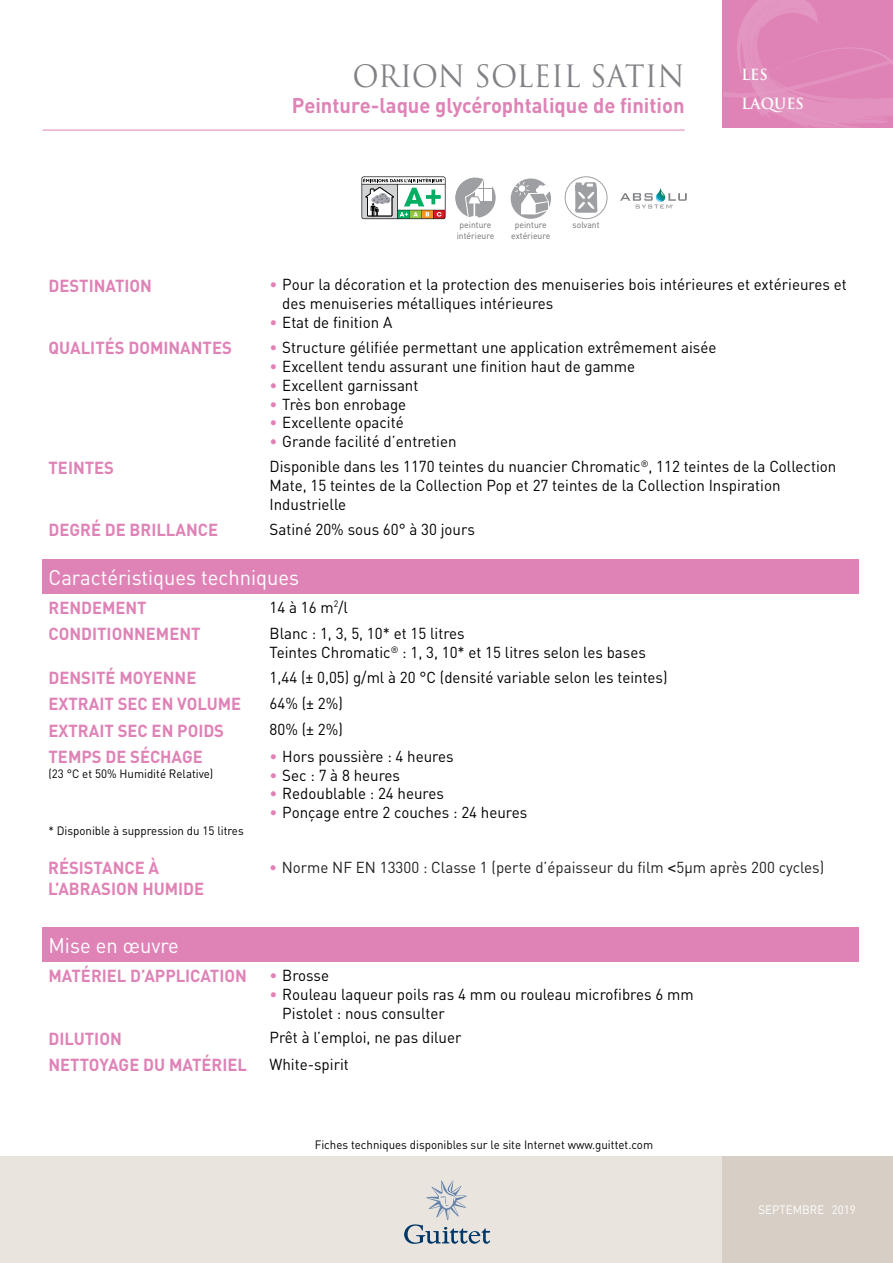
<style>
.page{position:relative;width:893px;height:1263px;background:#fff}
.page>*{position:absolute;margin:0;border:0;box-sizing:border-box;transform-origin:0 0}
.t1{font:30px "Trajan";color:#808285;scale:.96 1}
.t2{font:700 21px "DIN";color:#df83b6;scale:.96 1}
.t3{font:21px "DIN";color:#fff;scale:.96 1}
.t4{font:700 17.25px "DIN";color:#df83b6;scale:.96 1}
.t5{font:700 17.25px/20.7px "DIN";color:#e082b5;scale:.96 1}
.t6{font:15.75px/18.9px "DIN";color:#000;scale:.96 1}
.t7{font:15.75px "DIN";color:#231f20;scale:.96 1}
.t8{font:700 15px/28.5px "Trajan Pro";color:#fff;scale:.96 1}
.t9{font:12px "DIN";color:#000;scale:.96 1}
.t10{font:12px "DIN";color:#fff;scale:.96 1}
.t11{font:9px/10.8px "DIN";color:#6d6e71;text-align:center;scale:.96 1}
.s1{color:#df83b6}
.s2{color:#e082b5}
.s3{font-family:"Eurostile";font-weight:600}
</style>
<div class="page">
<svg style="left:723px;top:0;width:170px;height:128px"></svg>
<hr style="left:43px;top:130px;width:642px;height:1px;background:#df83b6">
<div style="left:43px;top:560px;width:816px;height:34px;background:#df83b6"></div>
<div style="left:43px;top:928px;width:816px;height:34px;background:#df83b6"></div>
<div style="left:0;top:1157px;width:893px;height:106px;background:#e9e4de"></div>
<svg style="left:404px;top:1180px;width:86px;height:64px"></svg>
<div style="left:723px;top:1157px;width:170px;height:106px;background:#d7cfc5"></div>
<svg style="left:455px;top:178px;width:41px;height:40px"></svg>
<div style="left:484px;top:176px;width:7px;height:12px;background:#fff"></div>
<div style="left:484px;top:189px;width:7px;height:12px;background:#fff"></div>
<svg style="left:455px;top:178px;width:30px;height:40px"></svg>
<div style="left:565px;top:176px;width:42px;height:43px;border:1px solid #9d9fa2;border-radius:50%"></div>
<svg style="left:575px;top:182px;width:22px;height:31px"></svg>
<svg style="left:620px;top:188px;width:67px;height:20px"></svg>
<svg style="left:511px;top:178px;width:40px;height:41px"></svg>
<svg style="left:515px;top:181px;width:35px;height:33px"></svg>
<svg style="left:361px;top:176px;width:84px;height:43px"></svg>
<h1 class="t1" style="left:353px;top:59px;width:347px">ORION SOLEIL SATIN</h1>
<h2 class="t2" style="left:292px;top:91px;width:411px">Peinture-laque glycérophtalique de finition</h2>
<p class="t11" style="left:457px;top:220px;width:41px">peinture intérieure</p>
<p class="t11" style="left:515px;top:220px;width:35px">peinture</p>
<p class="t11" style="left:572px;top:220px;width:30px">solvant</p>
<p class="t11" style="left:511px;top:230px;width:42px">extérieure</p>
<p class="t8" style="left:742px;top:61px;width:66px">LES<br>LAQUES</p>
<p class="t4" style="left:49px;top:274px;width:109px">DESTINATION</p>
<p class="t6" style="left:282px;top:275px;width:589px;text-indent:-13px"><span class="s1">•</span> Pour la décoration et la protection des menuiseries bois intérieures et extérieures et des menuiseries métalliques intérieures</p>
<p class="t6" style="left:270px;top:313px;width:129px"><span class="s1">•</span> Etat de finition A</p>
<p class="t4" style="left:49px;top:337px;width:193px">QUALITÉS DOMINANTES</p>
<p class="t6" style="left:270px;top:337px;width:467px"><span class="s1">•</span> Structure gélifiée permettant une application extrêmement aisée</p>
<p class="t6" style="left:270px;top:356px;width:382px"><span class="s1">•</span> Excellent tendu assurant une finition haut de gamme</p>
<p class="t6" style="left:270px;top:375px;width:157px"><span class="s1">•</span> Excellent garnissant</p>
<p class="t6" style="left:270px;top:394px;width:144px"><span class="s1">•</span> Très bon enrobage</p>
<p class="t6" style="left:270px;top:413px;width:141px"><span class="s1">•</span> Excellente opacité</p>
<p class="t6" style="left:270px;top:432px;width:196px"><span class="s1">•</span> Grande facilité d’entretien</p>
<p class="t4" style="left:49px;top:456px;width:70px">TEINTES</p>
<p class="t6" style="left:270px;top:457px;width:592px">Disponible dans les 1170 teintes du nuancier Chromatic<sup>®</sup>, 112 teintes de la Collection<br>Mate, 15 teintes de la Collection Pop et 27 teintes de la Collection Inspiration<br>Industrielle</p>
<p class="t4" style="left:49px;top:519px;width:178px">DEGRÉ DE BRILLANCE</p>
<p class="t6" style="left:270px;top:519px;width:215px">Satiné 20% sous 60° à 30 jours</p>
<h2 class="t3" style="left:49px;top:565px;width:263px">Caractéristiques techniques</h2>
<p class="t4" style="left:49px;top:597px;width:104px">RENDEMENT</p>
<p class="t6" style="left:270px;top:597px;width:83px">14 à 16 m<sup>2</sup>/l</p>
<p class="t4" style="left:49px;top:623px;width:160px">CONDITIONNEMENT</p>
<p class="t6" style="left:270px;top:623px;width:394px">Blanc : 1, 3, 5, 10* et 15 litres<br>Teintes Chromatic<sup>®</sup> : 1, 3, 10* et 15 litres selon les bases</p>
<p class="t4" style="left:49px;top:667px;width:156px">DENSITÉ MOYENNE</p>
<p class="t6" style="left:270px;top:667px;width:416px">1,44 (± 0,05) g/ml à 20 °C (densité variable selon les teintes)</p>
<p class="t4" style="left:49px;top:693px;width:202px">EXTRAIT SEC EN VOLUME</p>
<p class="t6" style="left:270px;top:693px;width:78px">64% (± 2%)</p>
<p class="t4" style="left:49px;top:719px;width:184px">EXTRAIT SEC EN POIDS</p>
<p class="t6" style="left:270px;top:720px;width:78px">80% (± 2%)</p>
<p class="t4" style="left:49px;top:746px;width:162px">TEMPS DE SÉCHAGE</p>
<p class="t9" style="left:49px;top:766px;width:173px">(23 °C et 50% Humidité Relative)</p>
<p class="t6" style="left:270px;top:746px;width:193px"><span class="s1">•</span> Hors poussière : 4 heures</p>
<p class="t6" style="left:270px;top:765px;width:137px"><span class="s1">•</span> Sec : 7 à 8 heures</p>
<p class="t6" style="left:270px;top:784px;width:183px"><span class="s1">•</span> Redoublable : 24 heures</p>
<p class="t6" style="left:270px;top:803px;width:270px"><span class="s1">•</span> Ponçage entre 2 couches : 24 heures</p>
<p class="t9" style="left:49px;top:823px;width:205px">* Disponible à suppression du 15 litres</p>
<p class="t5" style="left:48px;top:857px;width:164px">RÉSISTANCE À<br>L’ABRASION HUMIDE</p>
<p class="t7" style="left:269px;top:857px;width:580px"><span class="s2">•</span> Norme NF EN 13300 : Classe 1 (perte d’épaisseur du film <span class="s3">&lt;</span>5µm après 200 cycles)</p>
<h2 class="t3" style="left:49px;top:933px;width:137px">Mise en œuvre</h2>
<p class="t4" style="left:49px;top:965px;width:208px">MATÉRIEL D’APPLICATION</p>
<p class="t6" style="left:270px;top:965px;width:63px"><span class="s1">•</span> Brosse</p>
<p class="t6" style="left:282px;top:984px;width:430px;text-indent:-13px"><span class="s1">•</span> Rouleau laqueur poils ras 4 mm ou rouleau microfibres 6 mm<br>Pistolet : nous consulter</p>
<p class="t4" style="left:49px;top:1027px;width:78px">DILUTION</p>
<p class="t6" style="left:270px;top:1028px;width:201px">Prêt à l’emploi, ne pas diluer</p>
<p class="t4" style="left:49px;top:1054px;width:208px">NETTOYAGE DU MATÉRIEL</p>
<p class="t6" style="left:270px;top:1054px;width:84px">White-spirit</p>
<p class="t9" style="left:315px;top:1137px;width:354px">Fiches techniques disponibles sur le site Internet www.guittet.com</p>
<p class="t10" style="left:758px;top:1202px;width:103px">SEPTEMBRE 2019</p>
</div>
